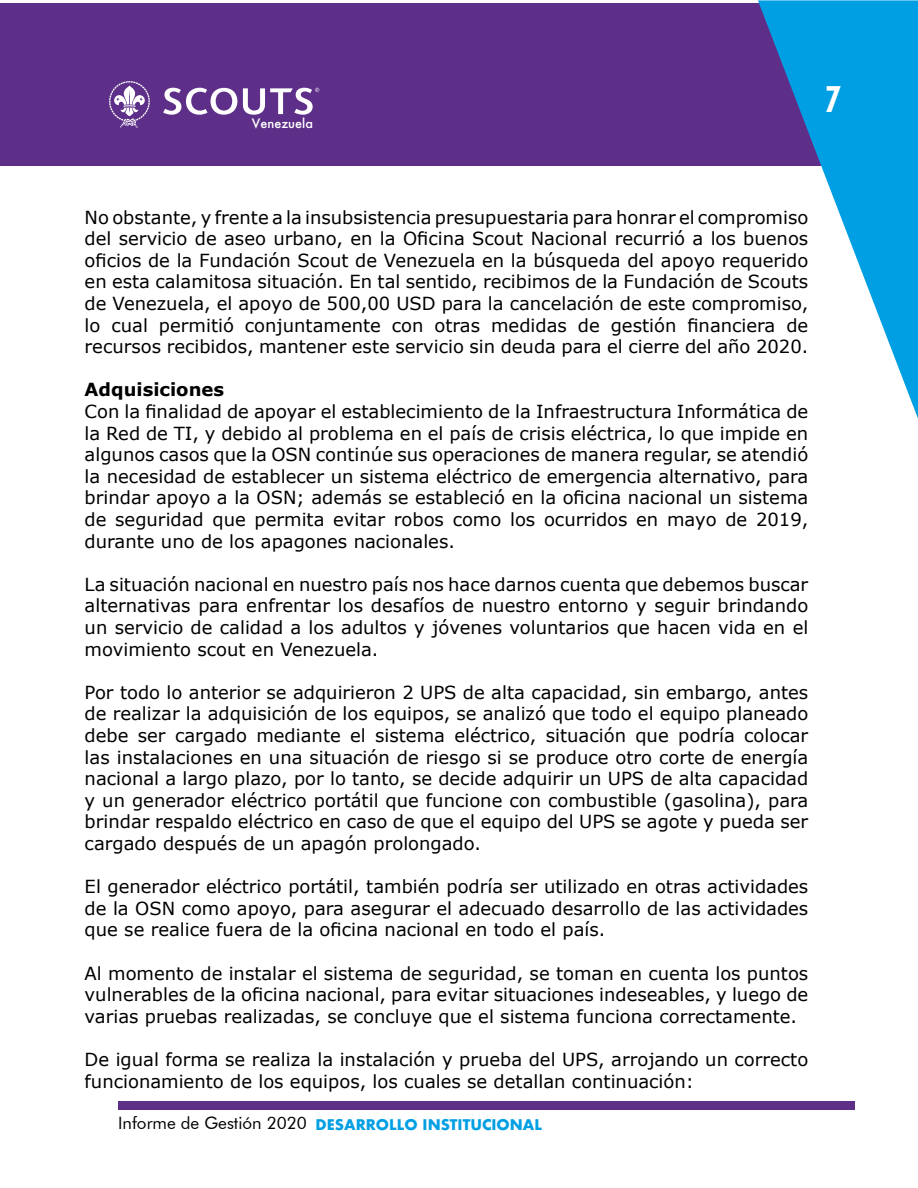
<style>
.page{position:relative;width:918px;height:1188px;background:#fff}
.page>*{position:absolute;margin:0;border:0;box-sizing:border-box;transform-origin:0 0}
.t1{font:700 condensed 36px "Futura BT";color:#fff}
.t2{font:18px/21.6px "Verdana";color:#000;text-align:justify}
.t3{font:700 18px "Verdana";color:#000}
.t4{font:700 14.4px "Futura";color:#009fe3}
.t5{font:500 12.75px "Futura";color:#fff}
.s1{font-family:"Futura BT";font-weight:400;font-size:17.1px;color:#000}
</style>
<div class="page">
<div style="left:0;top:3px;width:918px;height:163px;background:#5d2f88"></div>
<svg style="left:758px;top:0;width:160px;height:419px"></svg>
<svg style="left:109px;top:81px;width:41px;height:47px"></svg>
<svg style="left:163px;top:88px;width:74px;height:27px"></svg>
<svg style="left:243px;top:88px;width:76px;height:27px"></svg>
<div style="left:118px;top:1101px;width:737px;height:9px;background:#5d2f88"></div>
<p class="t5" style="left:252px;top:114px;width:63px">Venezuela</p>
<h1 class="t1" style="left:825px;top:77px;width:17px">7</h1>
<p class="t2" style="left:85px;top:206px;width:725px">No obstante, y frente a la insubsistencia presupuestaria para honrar el compromiso del servicio de aseo urbano, en la Oficina Scout Nacional recurrió a los buenos oficios de la Fundación Scout de Venezuela en la búsqueda del apoyo requerido en esta calamitosa situación. En tal sentido, recibimos de la Fundación de Scouts de Venezuela, el apoyo de 500,00 USD para la cancelación de este compromiso, lo cual permitió conjuntamente con otras medidas de gestión financiera de recursos recibidos, mantener este servicio sin deuda para el cierre del año 2020.</p>
<p class="t3" style="left:85px;top:378px;width:141px">Adquisiciones</p>
<p class="t2" style="left:85px;top:401px;width:725px">Con la finalidad de apoyar el establecimiento de la Infraestructura Informática de la Red de TI, y debido al problema en el país de crisis eléctrica, lo que impide en algunos casos que la OSN continúe sus operaciones de manera regular, se atendió la necesidad de establecer un sistema eléctrico de emergencia alternativo, para brindar apoyo a la OSN; además se estableció en la oficina nacional un sistema de seguridad que permita evitar robos como los ocurridos en mayo de 2019, durante uno de los apagones nacionales.</p>
<p class="t2" style="left:85px;top:574px;width:725px">La situación nacional en nuestro país nos hace darnos cuenta que debemos buscar alternativas para enfrentar los desafíos de nuestro entorno y seguir brindando un servicio de calidad a los adultos y jóvenes voluntarios que hacen vida en el movimiento scout en Venezuela.</p>
<p class="t2" style="left:85px;top:682px;width:725px">Por todo lo anterior se adquirieron 2 UPS de alta capacidad, sin embargo, antes de realizar la adquisición de los equipos, se analizó que todo el equipo planeado debe ser cargado mediante el sistema eléctrico, situación que podría colocar las instalaciones en una situación de riesgo si se produce otro corte de energía nacional a largo plazo, por lo tanto, se decide adquirir un UPS de alta capacidad y un generador eléctrico portátil que funcione con combustible (gasolina), para brindar respaldo eléctrico en caso de que el equipo del UPS se agote y pueda ser cargado después de un apagón prolongado.</p>
<p class="t2" style="left:85px;top:876px;width:725px">El generador eléctrico portátil, también podría ser utilizado en otras actividades de la OSN como apoyo, para asegurar el adecuado desarrollo de las actividades que se realice fuera de la oficina nacional en todo el país.</p>
<p class="t2" style="left:85px;top:962px;width:725px">Al momento de instalar el sistema de seguridad, se toman en cuenta los puntos vulnerables de la oficina nacional, para evitar situaciones indeseables, y luego de varias pruebas realizadas, se concluye que el sistema funciona correctamente.</p>
<p class="t2" style="left:85px;top:1049px;width:725px">De igual forma se realiza la instalación y prueba del UPS, arrojando un correcto funcionamiento de los equipos, los cuales se detallan continuación:</p>
<p class="t4" style="left:118px;top:1114px;width:425px"><span class="s1">Informe de Gestión 2020</span> DESARROLLO INSTITUCIONAL</p>
</div>
